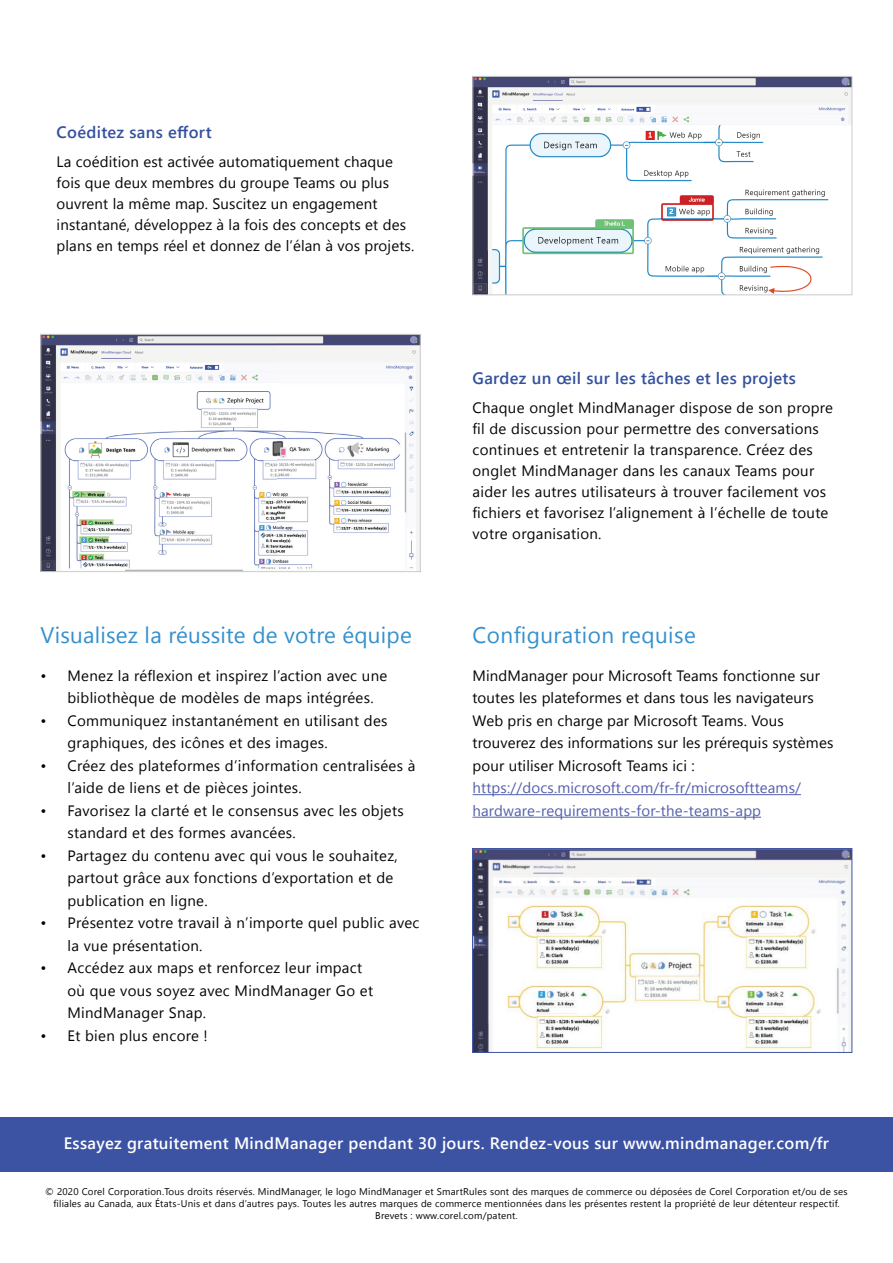
<style>
.page{position:relative;width:893px;height:1263px;background:#fff}
.page>*{position:absolute;margin:0;border:0;box-sizing:border-box;transform-origin:0 0}
.t1{font:22.5px "Segoe UI";letter-spacing:.01em;color:#3490ce}
.t2{font:600 16.5px "Segoe UI";letter-spacing:.02em;color:#fff}
.t3{font:600 16.5px "Segoe UI";letter-spacing:.02em;color:#34519e}
.t4{font:15px/22.5px "Segoe UI";letter-spacing:.02em;color:#040503}
.t5{font:15px/22.5px "Segoe UI";letter-spacing:.01em;color:#535fab}
.t6{font:9.75px/11.7px "Segoe UI";letter-spacing:.02em;color:#040503;text-align:center}
</style>
<div class="page">
<div style="left:0;top:1118px;width:893px;height:54px;background:#3c53a3"></div>
<hr style="left:472px;top:794px;width:329px;height:1px;background:#535fab">
<hr style="left:472px;top:817px;width:289px;height:1px;background:#535fab">
<img style="left:474px;top:850px;width:376px;height:201px">
<div style="left:472px;top:848px;width:380px;height:205px;border:1px solid #3c53a3"></div>
<img style="left:43px;top:336px;width:376px;height:234px">
<div style="left:41px;top:334px;width:380px;height:238px;border:1px solid #cbcbcb"></div>
<img style="left:474px;top:78px;width:376px;height:215px">
<div style="left:472px;top:76px;width:380px;height:219px;border:1px solid #cbcbcb"></div>
<p class="t3" style="left:57px;top:117px;width:157px">Coéditez sans effort</p>
<p class="t4" style="left:57px;top:151px;width:359px;line-height:21px">La coédition est activée automatiquement chaque fois que deux membres du groupe Teams ou plus ouvrent la même map. Suscitez un engagement instantané, développez à la fois des concepts et des plans en temps réel et donnez de l’élan à vos projets.</p>
<p class="t3" style="left:472px;top:362px;width:325px">Gardez un œil sur les tâches et les projets</p>
<p class="t4" style="left:472px;top:397px;width:362px;line-height:21px">Chaque onglet MindManager dispose de son propre fil de discussion pour permettre des conversations continues et entretenir la transparence. Créez des onglet MindManager dans les canaux Teams pour aider les autres utilisateurs à trouver facilement vos fichiers et favorisez l’alignement à l’échelle de toute votre organisation.</p>
<h1 class="t1" style="left:40px;top:617px;width:373px">Visualisez la réussite de votre équipe</h1>
<h1 class="t1" style="left:472px;top:617px;width:225px">Configuration requise</h1>
<p class="t4" style="left:68px;top:664px;width:321px;text-indent:-27px">• Menez la réflexion et inspirez l’action avec une bibliothèque de modèles de maps intégrées.</p>
<p class="t4" style="left:68px;top:709px;width:321px;text-indent:-27px">• Communiquez instantanément en utilisant des graphiques, des icônes et des images.</p>
<p class="t4" style="left:68px;top:754px;width:349px;text-indent:-27px">• Créez des plateformes d’information centralisées à l’aide de liens et de pièces jointes.</p>
<p class="t4" style="left:68px;top:799px;width:338px;text-indent:-27px">• Favorisez la clarté et le consensus avec les objets standard et des formes avancées.</p>
<p class="t4" style="left:68px;top:844px;width:332px;text-indent:-27px">• Partagez du contenu avec qui vous le souhaitez, partout grâce aux fonctions d’exportation et de publication en ligne.</p>
<p class="t4" style="left:68px;top:911px;width:354px;text-indent:-27px">• Présentez votre travail à n’importe quel public avec la vue présentation.</p>
<p class="t4" style="left:68px;top:956px;width:307px;text-indent:-27px">• Accédez aux maps et renforcez leur impact où que vous soyez avec MindManager Go et<br>MindManager Snap.</p>
<p class="t4" style="left:40px;top:1024px;width:169px">• Et bien plus encore !</p>
<p class="t4" style="left:472px;top:664px;width:362px">MindManager pour Microsoft Teams fonctionne sur toutes les plateformes et dans tous les navigateurs Web pris en charge par Microsoft Teams. Vous trouverez des informations sur les prérequis systèmes pour utiliser Microsoft Teams ici :</p>
<p class="t5" style="left:472px;top:776px;width:330px">https://docs.microsoft.com/fr-fr/microsoftteams/ hardware-requirements-for-the-teams-app</p>
<p class="t2" style="left:64px;top:1127px;width:767px">Essayez gratuitement MindManager pendant 30 jours. Rendez-vous sur www.mindmanager.com/fr</p>
<p class="t6" style="left:45px;top:1186px;width:804px">© 2020 Corel Corporation.Tous droits réservés. MindManager, le logo MindManager et SmartRules sont des marques de commerce ou déposées de Corel Corporation et/ou de ses filiales au Canada, aux États-Unis et dans d’autres pays. Toutes les autres marques de commerce mentionnées dans les présentes restent la propriété de leur détenteur respectif.<br>Brevets : www.corel.com/patent.</p>
</div>
